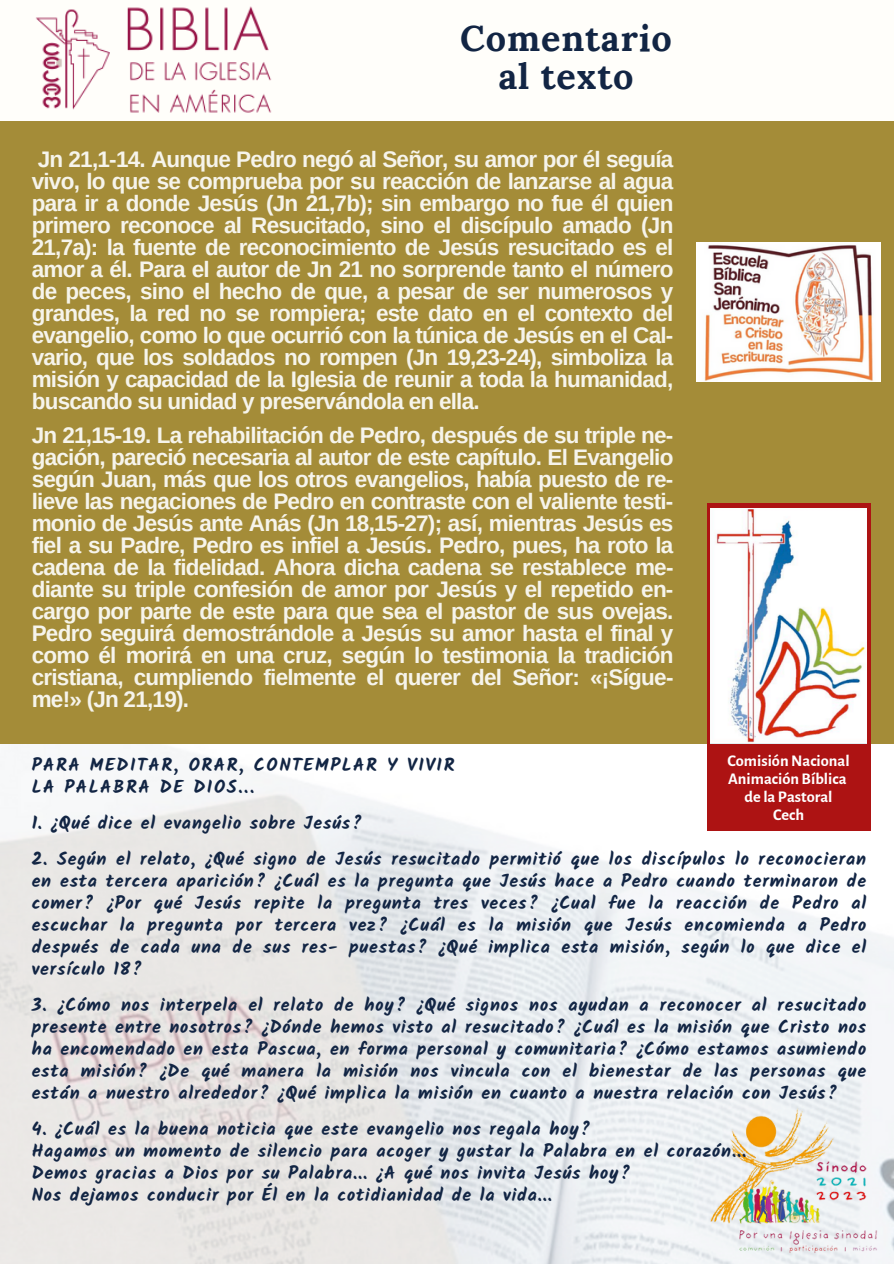
<style>
.page{position:relative;width:894px;height:1264px;background:#fff}
.page>*{position:absolute;margin:0;border:0;box-sizing:border-box;transform-origin:0 0}
.t1{font:700 36px/38.2px "Lora";letter-spacing:.025em;color:#122544;text-align:center}
.t2{font:700 22.5px/22px "Arimo";letter-spacing:-.035em;color:#f6f4eb;text-align:justify}
.t3{font:700 18px/22px "Kalam";letter-spacing:.045em;color:#122544;text-align:justify}
.t4{font:700 18px/22px "Kalam";letter-spacing:.085em;color:#122544}
.t5{font:700 16.35px/18px "Alegreya Sans";color:#fff;text-align:center}
</style>
<div class="page">
<div style="left:0;top:0;width:893px;height:1263px;background:#fffefa"></div>
<img style="left:0;top:743px;width:893px;height:520px">
<div style="left:0;top:121px;width:893px;height:622px;background:#a48c38"></div>
<img style="left:36px;top:6px;width:236px;height:107px">
<img style="left:709px;top:1101px;width:184px;height:161px">
<div style="left:706px;top:743px;width:164px;height:87px;background:#ad1313"></div>
<div style="left:706px;top:503px;width:164px;height:240px;background:#ad1313"></div>
<img style="left:710px;top:508px;width:156px;height:235px">
<img style="left:696px;top:242px;width:184px;height:140px">
<h1 class="t1" style="left:460px;top:19px;width:213px">Comentario al texto</h1>
<p class="t2" style="left:32px;top:148px;width:643px">Jn 21,1-14. Aunque Pedro negó al Señor, su amor por él seguía vivo, lo que se comprueba por su reacción de lanzarse al agua para ir a donde Jesús (Jn 21,7b); sin embargo no fue él quien primero reconoce al Resucitado, sino el discípulo amado (Jn 21,7a): la fuente de reconocimiento de Jesús resucitado es el amor a él. Para el autor de Jn 21 no sorprende tanto el número de peces, sino el hecho de que, a pesar de ser numerosos y grandes, la red no se rompiera; este dato en el contexto del evangelio, como lo que ocurrió con la túnica de Jesús en el Cal&shy;vario, que los soldados no rompen (Jn 19,23-24), simboliza la misión y capacidad de la Iglesia de reunir a toda la humanidad, buscando su unidad y preservándola en ella.</p>
<p class="t2" style="left:32px;top:424px;width:643px">Jn 21,15-19. La rehabilitación de Pedro, después de su triple ne&shy;gación, pareció necesaria al autor de este capítulo. El Evangelio según Juan, más que los otros evangelios, había puesto de re&shy;lieve las negaciones de Pedro en contraste con el valiente testi&shy;monio de Jesús ante Anás (Jn 18,15-27); así, mientras Jesús es fiel a su Padre, Pedro es infiel a Jesús. Pedro, pues, ha roto la cadena de la fidelidad. Ahora dicha cadena se restablece me&shy;diante su triple confesión de amor por Jesús y el repetido en&shy;cargo por parte de este para que sea el pastor de sus ovejas.<br>Pedro seguirá demostrándole a Jesús su amor hasta el final y como él morirá en una cruz, según lo testimonia la tradición cristiana, cumpliendo fielmente el querer del Señor: «¡Sígue&shy;me!» (Jn 21,19).</p>
<p class="t5" style="left:727px;top:751px;width:124px">ComisiónNacional<br>Animación Bíblica de la Pastoral<br>Cech</p>
<p class="t4" style="left:32px;top:753px;width:424px">PARA MEDITAR, ORAR, CONTEMPLAR Y VIVIR<br>LA PALABRA DE DIOS...</p>
<p class="t3" style="left:32px;top:811px;width:332px">1. ¿Qué dice el evangelio sobre Jesús?</p>
<p class="t3" style="left:32px;top:847px;width:835px">2. Según el relato, ¿Qué signo de Jesús resucitado permitió que los discípulos lo reconocieran en esta tercera aparición? ¿Cuál es la pregunta que Jesús hace a Pedro cuando terminaron de comer? ¿Por qué Jesús repite la pregunta tres veces? ¿Cual fue la reacción de Pedro al escuchar la pregunta por tercera vez? ¿Cuál es la misión que Jesús encomienda a Pedro después de cada una de sus res- puestas? ¿Qué implica esta misión, según lo que dice el versículo 18?</p>
<p class="t3" style="left:32px;top:993px;width:835px">3. ¿Cómo nos interpela el relato de hoy? ¿Qué signos nos ayudan a reconocer al resucitado presente entre nosotros? ¿Dónde hemos visto al resucitado? ¿Cuál es la misión que Cristo nos ha encomendado en esta Pascua, en forma personal y comunitaria? ¿Cómo estamos asumiendo esta misión? ¿De qué manera la misión nos vincula con el bienestar de las personas que están a nuestro alrededor? ¿Qué implica la misión en cuanto a nuestra relación con Jesús?</p>
<p class="t3" style="left:32px;top:1117px;width:716px;text-align:left">4. ¿Cuál es la buena noticia que este evangelio nos regala hoy?<br>Hagamos un momento de silencio para acoger y gustar la Palabra en el corazón...<br>Demos gracias a Dios por su Palabra... ¿A qué nos invita Jesús hoy?<br>Nos dejamos conducir por Él en la cotidianidad de la vida...</p>
</div>
